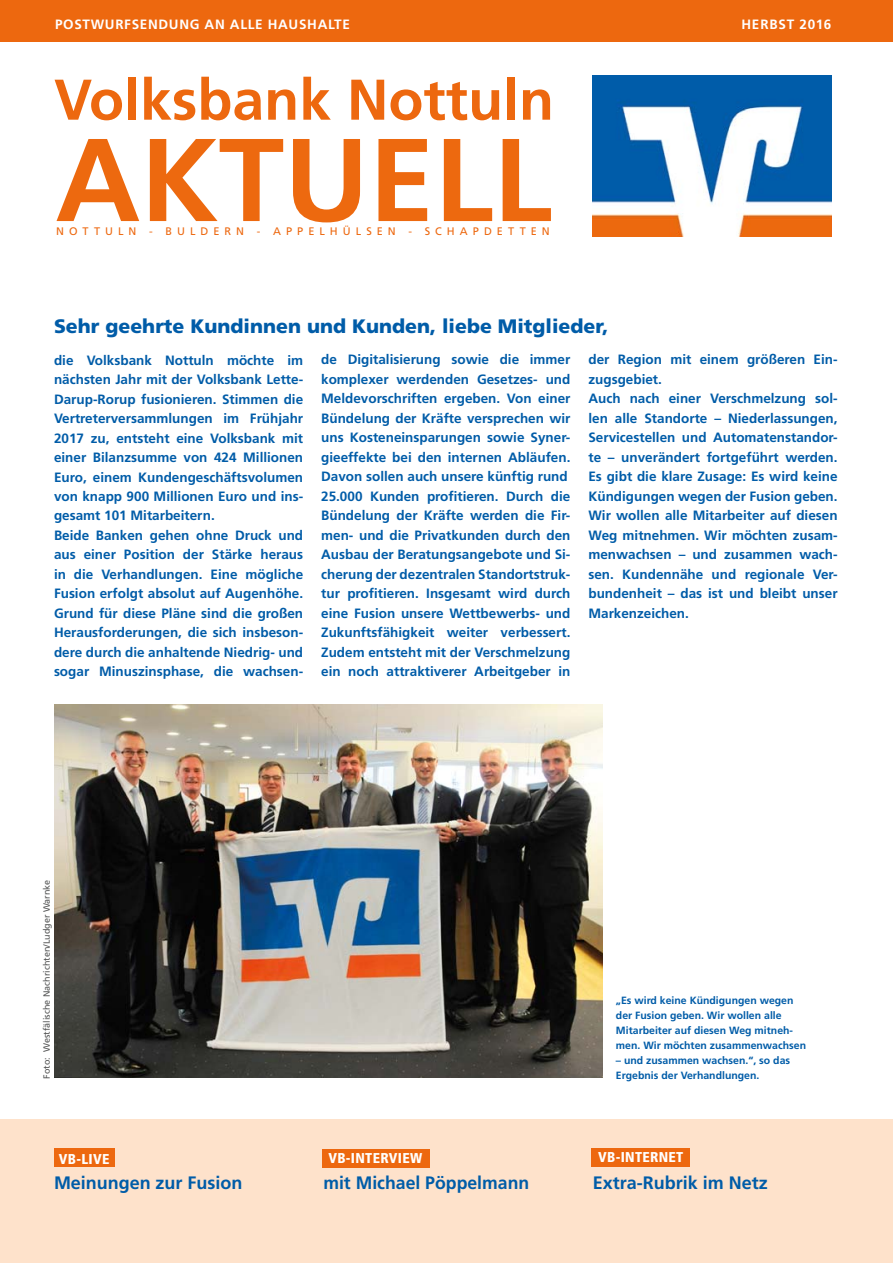
<style>
.page{position:relative;width:893px;height:1263px;background:#fff}
.page>*{position:absolute;margin:0;border:0;box-sizing:border-box;transform-origin:0 0}
.t1{font:700 117.6px "Frutiger";color:#ed690f}
.t2{font:700 57.3px "Frutiger";color:#ed680f}
.t3{font:900 19.5px "Frutiger";color:#005ca8}
.t4{font:700 18px "Frutiger";color:#005ca8}
.t5{font:900 condensed 14.25px "Frutiger";letter-spacing:.02em;color:#fff}
.t6{font:700 13.5px/19.5px "Frutiger";color:#005ca8}
.t7{font:700 13.5px "Frutiger";letter-spacing:.05em;color:#fff}
.t8{font:10.95px "Frutiger";letter-spacing:.46em;color:#ed680f}
.t9{font:700 10.5px/15px "Frutiger";color:#005ca8}
.t10{font:9px "Frutiger";color:#535454}
</style>
<div class="page">
<div style="left:1px;top:1120px;width:892px;height:143px;background:#fee2cb"></div>
<div style="left:0;top:0;width:893px;height:42px;background:#ed680f"></div>
<img style="left:592px;top:75px;width:240px;height:162px">
<div style="left:322px;top:1149px;width:107px;height:18px;background:#ed680f"></div>
<div style="left:54px;top:1148px;width:61px;height:19px;background:#ed680f"></div>
<div style="left:592px;top:1148px;width:98px;height:19px;background:#ed680f"></div>
<img style="left:54px;top:705px;width:548px;height:373px">
<p class="t7" style="left:55px;top:16px;width:296px">POSTWURFSENDUNG AN ALLE HAUSHALTE</p>
<p class="t7" style="left:741px;top:17px;width:91px">HERBST 2016</p>
<h2 class="t2" style="left:54px;top:66px;width:502px">Volksbank Nottuln</h2>
<h1 class="t1" style="left:55px;top:111px;width:498px">AKTUELL</h1>
<p class="t8" style="left:56px;top:225px;width:495px">NOTTULN - BULDERN - APPELHÜLSEN - SCHAPDETTEN</p>
<h3 class="t3" style="left:54px;top:314px;width:556px">Sehr geehrte Kundinnen und Kunden, liebe Mitglieder,</h3>
<p class="t6" style="left:54px;top:350px;width:251px">die Volksbank Nottuln möchte im nächsten Jahr mit der Volksbank Lette-Darup-Rorup fusionieren. Stimmen die Vertreterversammlungen im Frühjahr 2017 zu, entsteht eine Volksbank mit einer Bilanzsumme von 424 Millionen Euro, einem Kundengeschäftsvolumen von knapp 900 Millionen Euro und ins&shy;gesamt 101 Mitarbeitern.<br>Beide Banken gehen ohne Druck und aus einer Position der Stärke heraus in die Verhandlungen. Eine mögliche Fusion erfolgt absolut auf Augenhöhe.<br>Grund für diese Pläne sind die großen Herausforderungen, die sich insbeson&shy;dere durch die anhaltende Niedrig- und sogar Minuszinsphase, die wachsen-</p>
<p class="t6" style="left:321px;top:350px;width:251px">de Digitalisierung sowie die immer komplexer werdenden Gesetzes- und Meldevorschriften ergeben. Von einer Bündelung der Kräfte versprechen wir uns Kosteneinsparungen sowie Syner&shy;gieeffekte bei den internen Abläufen.<br>Davon sollen auch unsere künftig rund 25.000 Kunden profitieren. Durch die Bündelung der Kräfte werden die Fir&shy;men- und die Privatkunden durch den Ausbau der Beratungsangebote und Si&shy;cherung der dezentralen Standortstruk&shy;tur profitieren. Insgesamt wird durch eine Fusion unsere Wettbewerbs- und Zukunftsfähigkeit weiter verbessert.<br>Zudem entsteht mit der Verschmelzung ein noch attraktiverer Arbeitgeber in</p>
<p class="t6" style="left:588px;top:350px;width:251px">der Region mit einem größeren Ein&shy;zugsgebiet.<br>Auch nach einer Verschmelzung sol&shy;len alle Standorte – Niederlassungen, Servicestellen und Automatenstandor&shy;te – unverändert fortgeführt werden.<br>Es gibt die klare Zusage: Es wird keine Kündigungen wegen der Fusion geben.<br>Wir wollen alle Mitarbeiter auf diesen Weg mitnehmen. Wir möchten zusam&shy;menwachsen – und zusammen wach&shy;sen. Kundennähe und regionale Ver&shy;bundenheit – das ist und bleibt unser Markenzeichen.</p>
<p class="t10" style="left:41px;top:1079px;width:201px;rotate:-90deg">Foto: Westfälische Nachrichten/Ludger Warnke</p>
<p class="t9" style="left:616px;top:993px;width:192px">„Es wird keine Kündigungen wegen der Fusion geben. Wir wollen alle Mitarbeiter auf diesen Weg mitneh&shy;men. Wir möchten zusammenwachsen</p>
<p class="t9" style="left:616px;top:1053px;width:176px">– und zusammen wachsen.“, so das<br>Ergebnis der Verhandlungen.</p>
<p class="t5" style="left:59px;top:1150px;width:52px">VB-LIVE</p>
<p class="t5" style="left:598px;top:1149px;width:87px">VB-INTERNET</p>
<p class="t5" style="left:328px;top:1149px;width:95px">VB-INTERVIEW</p>
<h3 class="t4" style="left:54px;top:1172px;width:190px">Meinungen zur Fusion</h3>
<h3 class="t4" style="left:323px;top:1172px;width:207px">mit Michael Pöppelmann</h3>
<h3 class="t4" style="left:593px;top:1172px;width:177px">Extra-Rubrik im Netz</h3>
</div>
